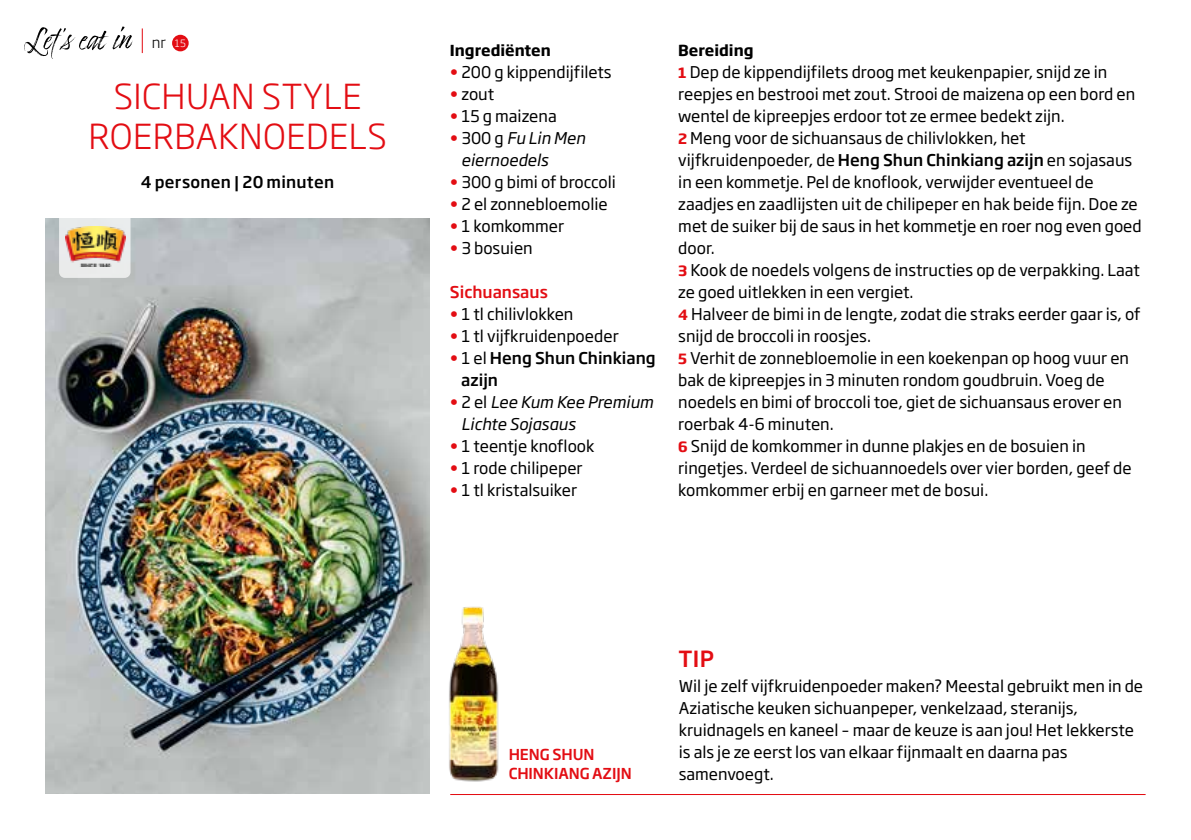
<style>
.page{position:relative;width:1191px;height:840px;background:#fff}
.page>*{position:absolute;margin:0;border:0;box-sizing:border-box;transform-origin:0 0}
.t1{font:300 34px/40px "Soho Gothic Std";letter-spacing:.015em;color:#e30d13;text-align:center}
.t2{font:500 22px "Soho Gothic Std";color:#e30d13}
.t3{font:16px/22px "Soho Gothic Std";color:#000}
.t4{font:italic 16px/22px "Soho Gothic Std";color:#000}
.t5{font:500 16px/22px "Soho Gothic Std";color:#000}
.t6{font:500 16px "Soho Gothic Std";color:#e30d13}
.t7{font:700 15px "Soho Gothic Std";color:#000}
.t8{font:300 15px "Soho Gothic Std";color:#000}
.t9{font:500 14.8px/19px "Soho Gothic Std";letter-spacing:-.005em;color:#e30d13}
.s1{font-size:10px;color:#fff}
.s2{color:#e30d13}
.s3{font-style:normal;color:#e30d13}
.s4{font-style:normal}
.s5{font-weight:400;color:#e30d13}
.s6{font-weight:400}
.s7{font-weight:700;font-size:14px;color:#e30d13}
.s8{font-weight:500}
</style>
<div class="page">
<img style="left:45px;top:218px;width:384px;height:575px">
<div style="left:59px;top:198px;width:71px;height:80px;background:linear-gradient(to bottom,#fbf9f9,#e0e0e0);border-radius:6px"></div>
<img style="left:449px;top:606px;width:50px;height:176px">
<img style="left:65px;top:226px;width:60px;height:40px">
<hr style="left:450px;top:793px;width:695px;height:1px;background:#e30d13">
<div style="left:172px;top:35px;width:17px;height:16px;background:#e30d13;border-radius:50%"></div>
<svg style="left:24px;top:27px;width:109px;height:32px"></svg>
<svg style="left:142px;top:28px;width:1px;height:25px"></svg>
<p class="t8" style="left:152px;top:33px;width:36px">nr <span class="s1">15</span></p>
<h1 class="t1" style="left:89px;top:77px;width:300px">SICHUAN STYLE<br>ROERBAKNOEDELS</h1>
<p class="t5" style="left:141px;top:171px;width:195px">4 personen | 20 minuten</p>
<p class="t7" style="left:450px;top:40px;width:102px">Ingrediënten</p>
<p class="t3" style="left:450px;top:61px;width:163px"><span class="s2">•</span> 200 g kippendijfilets</p>
<p class="t3" style="left:450px;top:83px;width:46px"><span class="s2">•</span> zout</p>
<p class="t3" style="left:450px;top:105px;width:108px"><span class="s2">•</span> 15 g maizena</p>
<p class="t4" style="left:461px;top:127px;width:126px;text-indent:-11px"><span class="s3">•</span> <span class="s4">300 g</span> Fu Lin Men eiernoedels</p>
<p class="t3" style="left:450px;top:171px;width:168px"><span class="s2">•</span> 300 g bimi of broccoli</p>
<p class="t3" style="left:450px;top:193px;width:159px"><span class="s2">•</span> 2 el zonnebloemolie</p>
<p class="t3" style="left:450px;top:215px;width:116px"><span class="s2">•</span> 1 komkommer</p>
<p class="t3" style="left:450px;top:237px;width:84px"><span class="s2">•</span> 3 bosuien</p>
<p class="t6" style="left:450px;top:282px;width:99px">Sichuansaus</p>
<p class="t3" style="left:450px;top:303px;width:125px"><span class="s2">•</span> 1 tl chilivlokken</p>
<p class="t3" style="left:450px;top:325px;width:170px"><span class="s2">•</span> 1 tl vijfkruidenpoeder</p>
<p class="t5" style="left:461px;top:347px;width:196px;text-indent:-11px"><span class="s5">•</span> <span class="s6">1 el</span> Heng Shun Chinkiang azijn</p>
<p class="t4" style="left:461px;top:391px;width:193px;text-indent:-11px"><span class="s3">•</span> <span class="s4">2 el</span> Lee Kum Kee Premium<br>Lichte Sojasaus</p>
<p class="t3" style="left:450px;top:435px;width:146px"><span class="s2">•</span> 1 teentje knoflook</p>
<p class="t3" style="left:450px;top:457px;width:134px"><span class="s2">•</span> 1 rode chilipeper</p>
<p class="t3" style="left:450px;top:479px;width:129px"><span class="s2">•</span> 1 tl kristalsuiker</p>
<p class="t7" style="left:678px;top:41px;width:77px">Bereiding</p>
<p class="t3" style="left:678px;top:61px;width:465px"><span class="s7">1</span> Dep de kippendijfilets droog met keukenpapier, snijd ze in reepjes en bestrooi met zout. Strooi de maizena op een bord en wentel de kipreepjes erdoor tot ze ermee bedekt zijn.<br><span class="s7">2</span> Meng voor de sichuansaus de chilivlokken, het vijfkruidenpoeder, de <span class="s8">Heng Shun Chinkiang azijn</span> en sojasaus in een kommetje. Pel de knoflook, verwijder eventueel de zaadjes en zaadlijsten uit de chilipeper en hak beide fijn. Doe ze met de suiker bij de saus in het kommetje en roer nog even goed door.<br><span class="s7">3</span> Kook de noedels volgens de instructies op de verpakking. Laat ze goed uitlekken in een vergiet.<br><span class="s7">4</span> Halveer de bimi in de lengte, zodat die straks eerder gaar is, of snijd de broccoli in roosjes.<br><span class="s7">5</span> Verhit de zonnebloemolie in een koekenpan op hoog vuur en bak de kipreepjes in 3 minuten rondom goudbruin. Voeg de noedels en bimi of broccoli toe, giet de sichuansaus erover en roerbak 4-6 minuten.<br><span class="s7">6</span> Snijd de komkommer in dunne plakjes en de bosuien in ringetjes. Verdeel de sichuannoedels over vier borden, geef de komkommer erbij en garneer met de bosui.</p>
<p class="t9" style="left:509px;top:744px;width:125px">HENG SHUN<br>CHINKIANG AZIJN</p>
<h2 class="t2" style="left:678px;top:644px;width:37px">TIP</h2>
<p class="t3" style="left:679px;top:675px;width:466px">Wil je zelf vijfkruidenpoeder maken? Meestal gebruikt men in de Aziatische keuken sichuanpeper, venkelzaad, steranijs, kruidnagels en kaneel – maar de keuze is aan jou! Het lekkerste is als je ze eerst los van elkaar fijnmaalt en daarna pas samenvoegt.</p>
</div>
